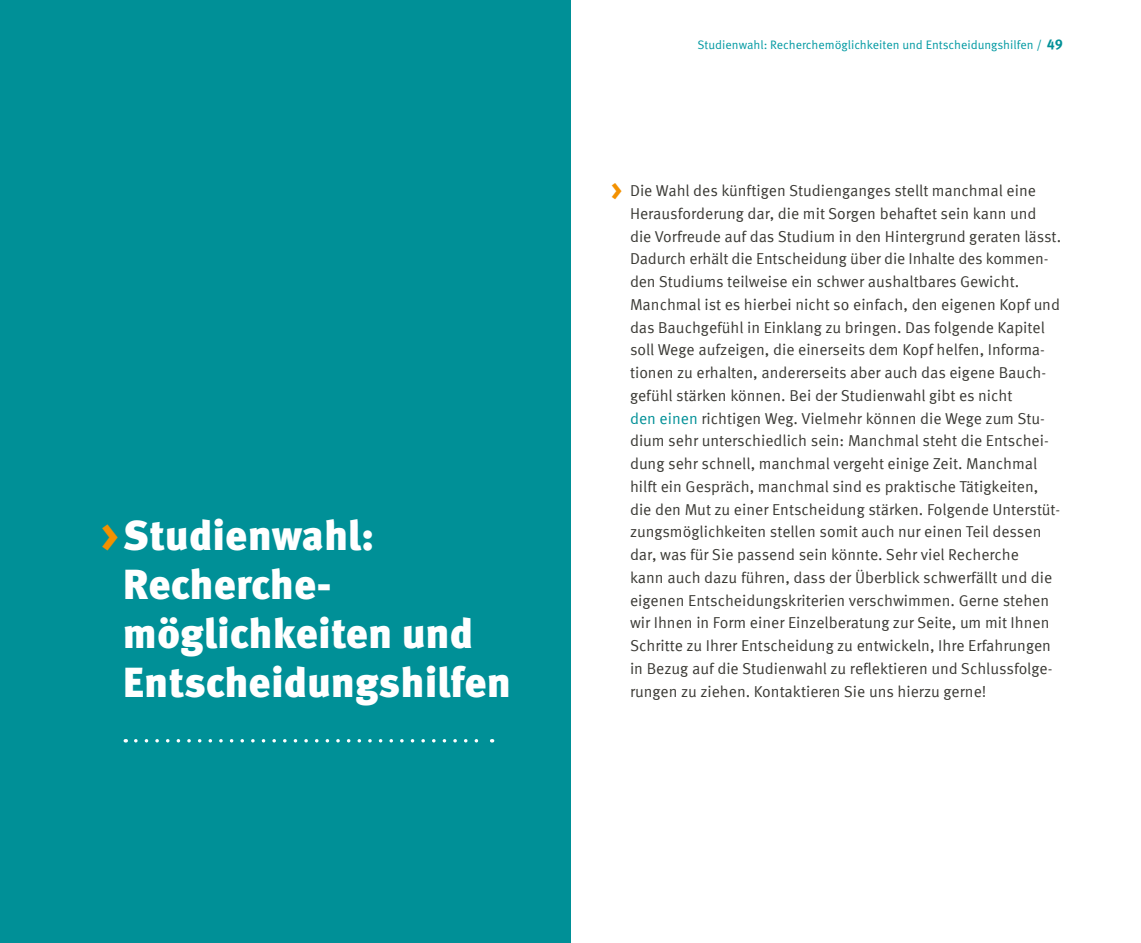
<style>
.page{position:relative;width:1141px;height:943px;background:#fff}
.page>*{position:absolute;margin:0;border:0;box-sizing:border-box;transform-origin:0 0}
.t1{font:900 42px/49px "Meta OT";color:#fff}
.t2{font:15.75px/22.8px "Meta Offc Pro Norm";color:#3a3934}
.t3{font:700 14.17px "Meta OT";color:#009097}
.t4{font:12.25px "Meta OT";color:#0099a2}
.s1{color:#f39100}
.s2{font-family:"Meta OT";font-weight:900;font-size:26.25px;color:#f39100}
.s3{color:#009097}
</style>
<div class="page">
<hr style="left:570px;top:0;width:1px;height:943px;background:#000">
<div style="left:0;top:0;width:570px;height:943px;background:#009097"></div>
<svg style="left:136px;top:739px;width:343px;height:3px"></svg>
<h1 class="t1" style="left:123px;top:512px;width:390px;text-indent:-22px"><span class="s1">&gt;</span>Studienwahl:<br>Recherche&shy;möglichkeiten und<br>Entscheidungshilfen</h1>
<p class="t3" style="left:1047px;top:35px;width:18px">49</p>
<p class="t4" style="left:698px;top:38px;width:346px">Studienwahl: Recherchemöglichkeiten und Entscheidungshilfen /</p>
<p class="t2" style="left:630px;top:178px;width:433px;text-indent:-19px"><span class="s2">&gt;</span> Die Wahl des künftigen Studienganges stellt manchmal eine Herausforderung dar, die mit Sorgen behaftet sein kann und die Vorfreude auf das Studium in den Hintergrund geraten lässt.<br>Dadurch erhält die Entscheidung über die Inhalte des kommen&shy;den Studiums teilweise ein schwer aushaltbares Gewicht.<br>Manchmal ist es hierbei nicht so einfach, den eigenen Kopf und das Bauchgefühl in Einklang zu bringen. Das folgende Kapitel soll Wege aufzeigen, die einerseits dem Kopf helfen, Informa&shy;tionen zu erhalten, andererseits aber auch das eigene Bauch&shy;gefühl stärken können. Bei der Studienwahl gibt es nicht<br><span class="s3">den einen</span> richtigen Weg. Vielmehr können die Wege zum Stu&shy;dium sehr unterschiedlich sein: Manchmal steht die Entschei&shy;dung sehr schnell, manchmal vergeht einige Zeit. Manchmal hilft ein Gespräch, manchmal sind es praktische Tätigkeiten, die den Mut zu einer Entscheidung stärken. Folgende Unterstüt&shy;zungsmöglichkeiten stellen somit auch nur einen Teil dessen dar, was für Sie passend sein könnte. Sehr viel Recherche<br>kann auch dazu führen, dass der Überblick schwerfällt und die eigenen Entscheidungskriterien verschwimmen. Gerne stehen wir Ihnen in Form einer Einzelberatung zur Seite, um mit Ihnen Schritte zu Ihrer Entscheidung zu entwickeln, Ihre Erfahrungen in Bezug auf die Studienwahl zu reflektieren und Schlussfolge&shy;rungen zu ziehen. Kontaktieren Sie uns hierzu gerne!</p>
</div>
